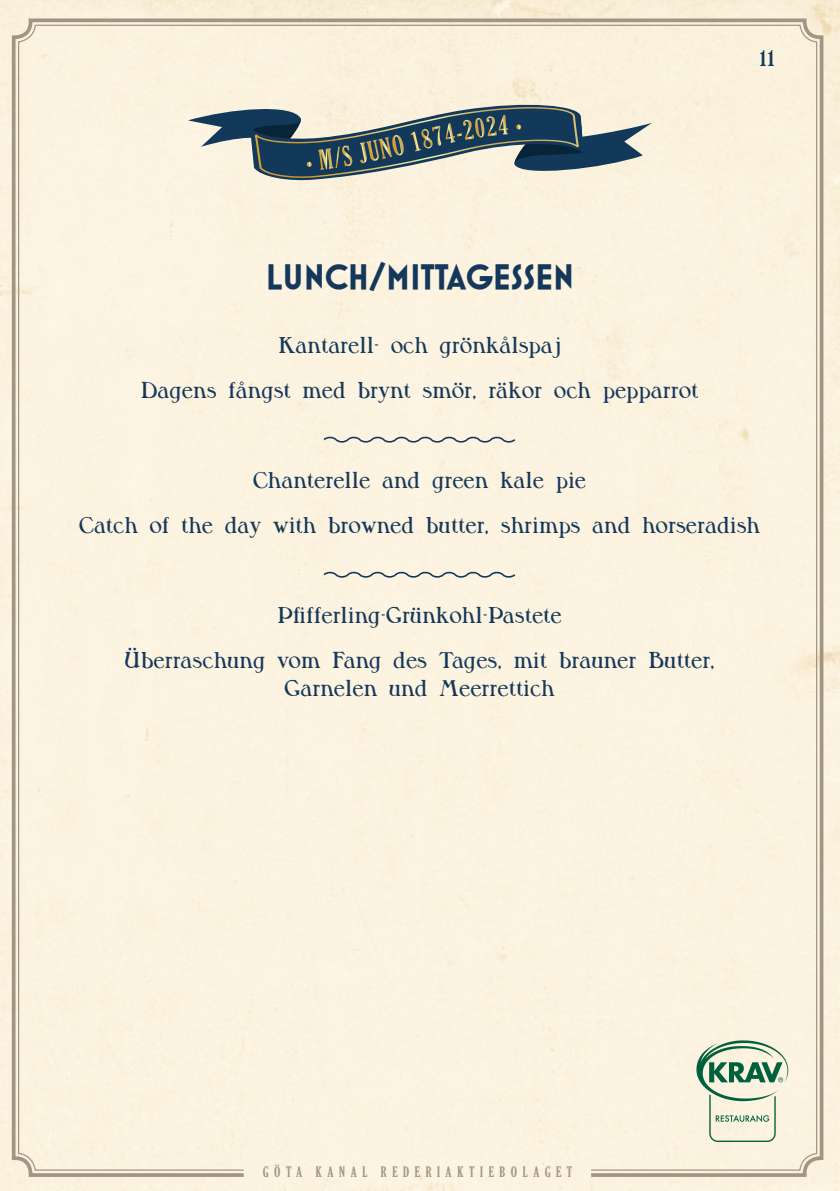
<style>
.page{position:relative;width:840px;height:1191px;background:#fff}
.page>*{position:absolute;margin:0;border:0;box-sizing:border-box;transform-origin:0 0}
.t1{font:700 36px "Mostra One";color:#15385a}
.t2{font:600 24px/28px "Milton MN";color:#15385a;text-align:center}
.t3{font:extra-condensed 14px "Gloucester";letter-spacing:.4em;color:#a19584}
</style>
<div class="page">
<div style="left:10px;top:17px;width:814px;height:1161px;background:#fcf3e0"></div>
<svg style="left:390px;top:194px;width:10px;height:5px"></svg>
<svg style="left:835px;top:0;width:5px;height:3px"></svg>
<svg style="left:188px;top:105px;width:463px;height:77px;background:#889495"></svg>
<img style="left:694px;top:1037px;width:96px;height:104px">
<svg style="left:321px;top:434px;width:195px;height:11px;background:#d7d5cb"></svg>
<svg style="left:321px;top:569px;width:195px;height:11px;background:#d7d6cb"></svg>
<p class="t2" style="left:758px;top:45px;width:18px">11</p>
<p class="t1" style="left:266px;top:256px;width:309px">LUNCH/MITTAGESSEN</p>
<p class="t2" style="left:278px;top:332px;width:284px">Kantarell- och grönkålspaj</p>
<p class="t2" style="left:140px;top:377px;width:559px">Dagens fångst med brynt smör, räkor och pepparrot</p>
<p class="t2" style="left:252px;top:467px;width:335px">Chanterelle and green kale pie</p>
<p class="t2" style="left:79px;top:512px;width:682px">Catch of the day with browned butter, shrimps and horseradish</p>
<p class="t2" style="left:277px;top:602px;width:286px">Pfifferling-Grünkohl-Pastete</p>
<p class="t2" style="left:124px;top:647px;width:592px">Überraschung vom Fang des Tages, mit brauner Butter,<br>Garnelen und Meerrettich</p>
<p class="t3" style="left:262px;top:1163px;width:311px">GÖTA KANAL REDERIAKTIEBOLAGET</p>
</div>
